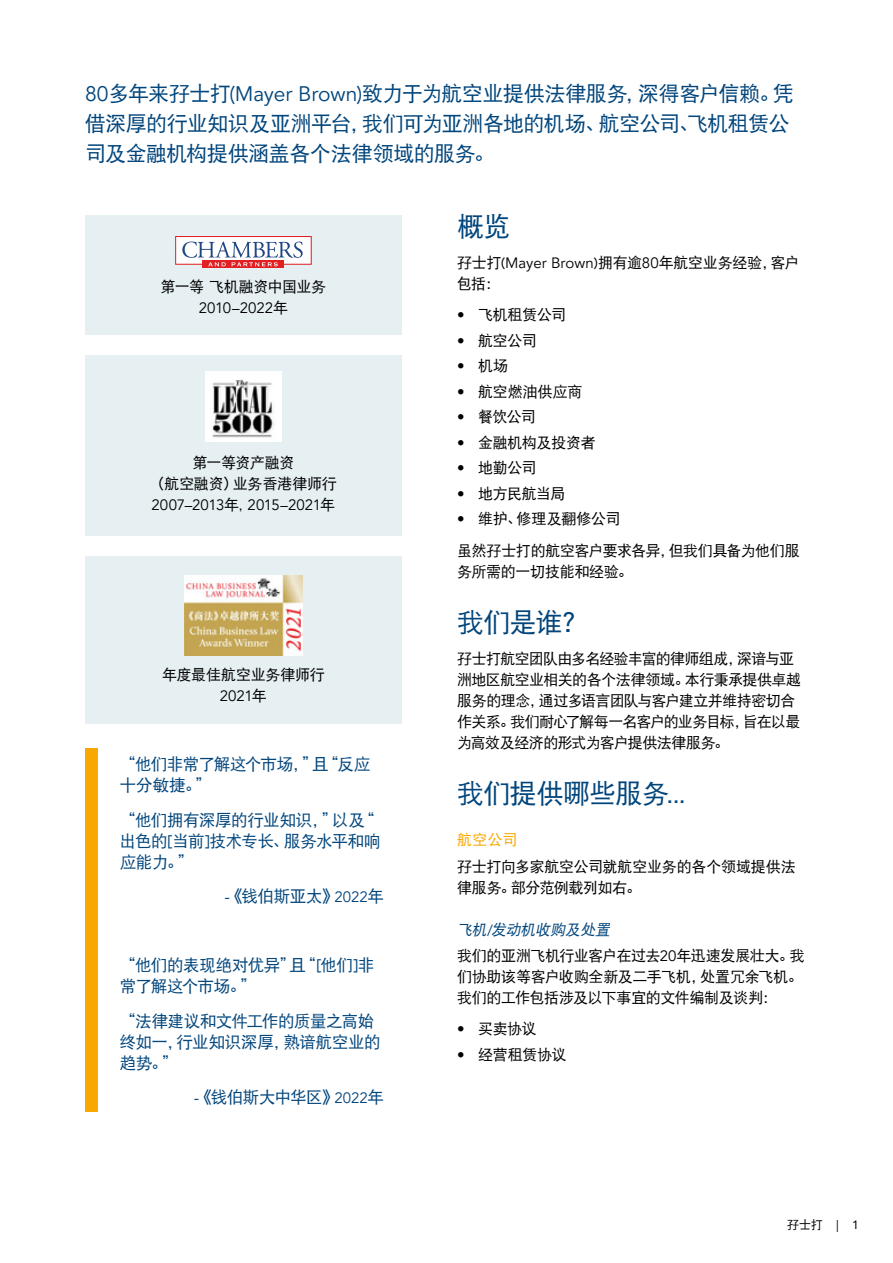
<style>
.page{position:relative;width:893px;height:1263px;background:#fff}
.page>*{position:absolute;margin:0;border:0;box-sizing:border-box;transform-origin:0 0}
.t1{font:27px "DFP Hei W5";letter-spacing:-.025em;color:#00457c}
.t2{font:21px/30px "DFP Hei W5";letter-spacing:-.025em;color:#00457c}
.t3{font:16.5px/21px "DFP Hei W5";letter-spacing:-.03em;color:#00457c}
.t4{font:15px/21px "DFP Hei W5";letter-spacing:-.03em;color:#000}
.t5{font:15px "Avenir LT Pro";color:#000}
.t6{font:15px "DFP Hei W5";letter-spacing:-.01em;color:#000}
.t7{font:15px "DFP Hei W5";letter-spacing:-.005em;color:#000}
.t8{font:12px "DFP Hei W5";color:#000}
.s1{font-family:"Avenir LT Pro"}
.s2{font-family:"DF Hei HK W5"}
.s3{font-family:"DFP Hei W5"}
.s4{font-family:"Avenir LT Pro";font-size:15px}
.s5{color:#f8a800}
.s6{font-style:italic;color:#00457c}
</style>
<div class="page">
<div style="left:85px;top:355px;width:317px;height:180px;background:#e6f0f3"></div>
<img style="left:206px;top:372px;width:75px;height:70px">
<svg style="left:85px;top:215px;width:317px;height:119px;background:#e4eaed"></svg>
<div style="left:85px;top:556px;width:317px;height:167px;background:#e6f0f3"></div>
<img style="left:184px;top:576px;width:119px;height:79px">
<div style="left:85px;top:748px;width:13px;height:364px;background:#f8a800"></div>
<h2 class="t2" style="left:85px;top:78px;width:710px"><span class="s1">80</span>多年来<span class="s2">孖</span>士打<span class="s1">(Mayer Brown)</span>致力于为航空业提供法律服务，深得客户信赖。凭借深厚的行业知识及亚洲平台，我们可为亚洲各地的机场、航空公司、飞机租赁公司及金融机构提供涵盖各个法律领域的服务。</h2>
<p class="t4" style="left:161px;top:275px;width:167px">第一等 飞机融资中国业务</p>
<p class="t5" style="left:199px;top:298px;width:91px">2010–2022<span class="s3">年</span></p>
<p class="t4" style="left:150px;top:451px;width:188px;text-align:center">第一等资产融资<br>（航空融资）业务香港律师行</p>
<p class="t5" style="left:152px;top:495px;width:185px">2007–2013<span class="s3">年,</span> 2015–2021<span class="s3">年</span></p>
<p class="t6" style="left:162px;top:666px;width:164px">年度最佳航空业务律师行</p>
<p class="t5" style="left:220px;top:687px;width:49px">2021<span class="s3">年</span></p>
<p class="t3" style="left:120px;top:754px;width:252px">“他们非常了解这个市场，”且“反应十分敏捷。”</p>
<p class="t3" style="left:120px;top:809px;width:262px">“他们拥有深厚的行业知识，”以及“出色的[当前]技术专长、服务水平和响应能力。”</p>
<p class="t3" style="left:225px;top:886px;width:161px">-《钱伯斯亚太》<span class="s4">2022</span>年</p>
<p class="t3" style="left:120px;top:955px;width:256px">“他们的表现绝对优异”且“[他们]非常了解这个市场。”</p>
<p class="t3" style="left:120px;top:1010px;width:262px">“法律建议和文件工作的质量之高始终如一，行业知识深厚，熟谙航空业的趋势。”</p>
<p class="t3" style="left:194px;top:1087px;width:192px">-《钱伯斯大中华区》<span class="s4">2022</span>年</p>
<h1 class="t1" style="left:457px;top:212px;width:55px">概览</h1>
<p class="t4" style="left:457px;top:252px;width:344px"><span class="s2">孖</span>士打(<span class="s1">Mayer Brown</span>)拥有逾<span class="s1">80</span>年航空业务经验，客户包括：</p>
<p class="t4" style="left:457px;top:304px;width:110px"><span class="s1">•</span> 飞机租赁公司</p>
<p class="t4" style="left:457px;top:330px;width:81px"><span class="s1">•</span> 航空公司</p>
<p class="t4" style="left:457px;top:355px;width:52px"><span class="s1">•</span> 机场</p>
<p class="t7" style="left:457px;top:383px;width:127px"><span class="s1">•</span> 航空燃油供应商</p>
<p class="t4" style="left:457px;top:406px;width:80px"><span class="s1">•</span> 餐饮公司</p>
<p class="t4" style="left:457px;top:432px;width:140px"><span class="s1">•</span> 金融机构及投资者</p>
<p class="t4" style="left:457px;top:457px;width:81px"><span class="s1">•</span> 地勤公司</p>
<p class="t4" style="left:457px;top:483px;width:110px"><span class="s1">•</span> 地方民航当局</p>
<p class="t4" style="left:457px;top:503px;width:344px;line-height:31.5px"><span class="s1">•</span> 维护、修理及翻修公司<br>虽然<span class="s2">孖</span>士打的航空客户要求各异，但我们具备为他们服</p>
<p class="t4" style="left:457px;top:561px;width:177px">务所需的一切技能和经验。</p>
<h1 class="t1" style="left:457px;top:608px;width:133px">我们是谁？</h1>
<p class="t4" style="left:457px;top:648px;width:345px"><span class="s2">孖</span>士打航空团队由多名经验丰富的律师组成，深谙与亚洲地区航空业相关的各个法律领域。本行秉承提供卓越服务的理念，通过多语言团队与客户建立并维持密切合作关系。我们耐心了解每一名客户的业务目标，旨在以最为高效及经济的形式为客户提供法律服务。</p>
<h1 class="t1" style="left:457px;top:779px;width:230px">我们提供哪些服务...</h1>
<p class="t4" style="left:457px;top:827px;width:340px;line-height:26.2px"><span class="s5">航空公司<br></span><span class="s2">孖</span>士打向多家航空公司就航空业务的各个领域提供法</p>
<p class="t4" style="left:457px;top:876px;width:185px">律服务。部分范例载列如右。</p>
<p class="t4" style="left:457px;top:916px;width:349px;line-height:26.2px"><span class="s6">飞机/发动机收购及处置<br></span>我们的亚洲飞机行业客户在过去<span class="s1">20</span>年迅速发展壮大。我</p>
<p class="t4" style="left:457px;top:966px;width:347px">们协助该等客户收购全新及二手飞机，处置冗余飞机。我们的工作包括涉及以下事宜的文件编制及谈判：</p>
<p class="t4" style="left:457px;top:1018px;width:81px"><span class="s1">•</span> 买卖协议</p>
<p class="t4" style="left:457px;top:1044px;width:111px"><span class="s1">•</span> 经营租赁协议</p>
<p class="t8" style="left:787px;top:1218px;width:73px"><span class="s2">孖</span>士打 <span class="s1">| 1</span></p>
</div>
